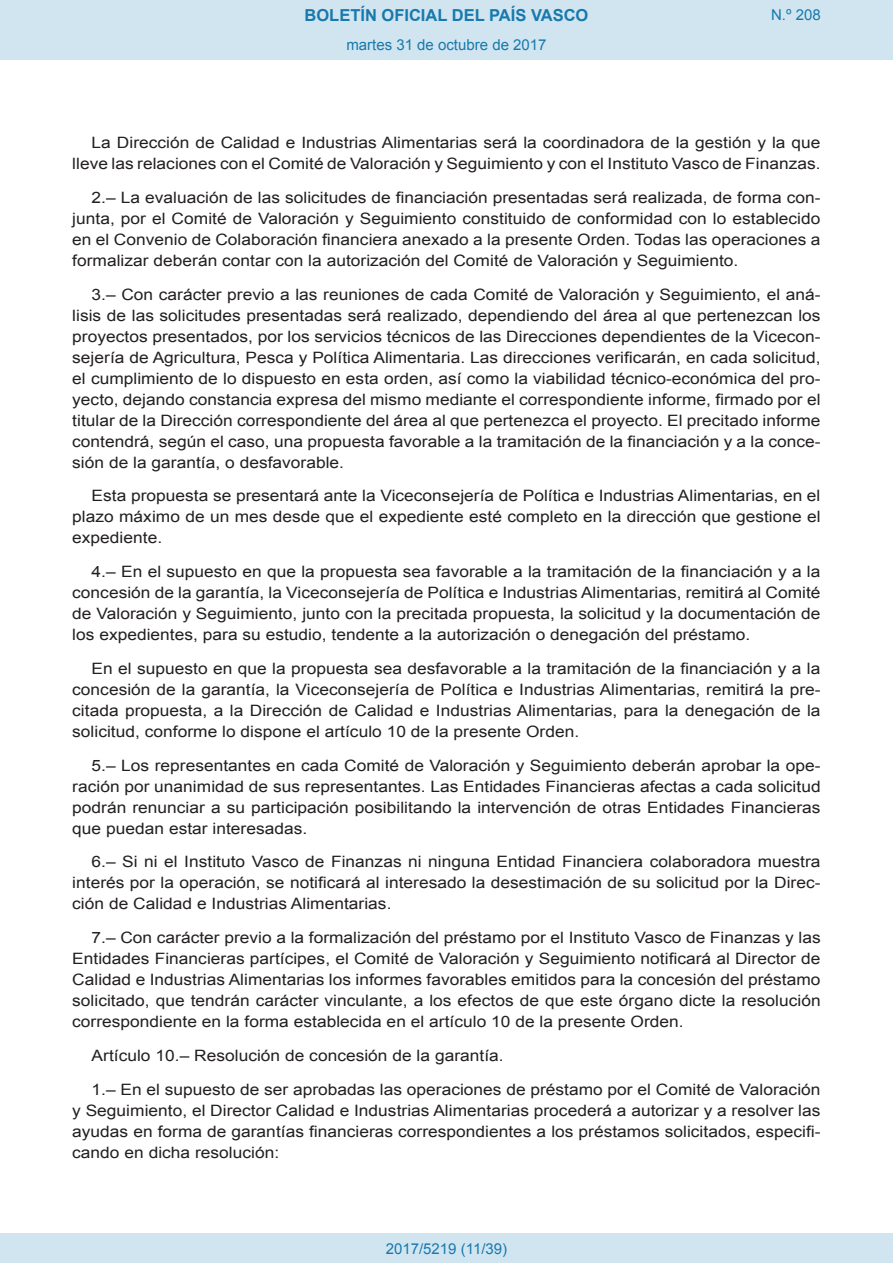
<style>
.page{position:relative;width:893px;height:1263px;background:#fff}
.page>*{position:absolute;margin:0;border:0;box-sizing:border-box;transform-origin:0 0}
.t1{font:700 16.5px "Arial";color:#1879ad}
.BOPVDetalle{font:15.6px/21px "Arial";color:#231f20;text-align:justify;scale:1.11 1}
.Paginacion_Centro{font:15px "Arial";color:#1879ad}
</style>
<div class="page">
<div style="left:0;top:0;width:893px;height:60px;background:#d0e5f0"></div>
<div style="left:0;top:1233px;width:893px;height:30px;background:#d0e5f0"></div>
<p class="t1" style="left:305px;top:4px;width:285px">BOLETÍN OFICIAL DEL PAÍS VASCO</p>
<p class="Paginacion_Centro" style="left:346px;top:35px;width:202px">martes 31 de octubre de 2017</p>
<p class="Paginacion_Centro" style="left:771px;top:5px;width:51px">N.º 208</p>
<p class="BOPVDetalle" style="left:72px;top:132px;width:676px;text-align:right">La Dirección de Calidad e Industrias Alimentarias será la coordinadora de la gestión y la que lleve las relaciones con el Comité de Valoración y Seguimiento y con el Instituto Vasco de Finanzas.</p>
<p class="BOPVDetalle" style="left:72px;top:187px;width:676px;text-indent:19px">2.– La evaluación de las solicitudes de financiación presentadas será realizada, de forma con&shy;junta, por el Comité de Valoración y Seguimiento constituido de conformidad con lo establecido en el Convenio de Colaboración financiera anexado a la presente Orden. Todas las operaciones a formalizar deberán contar con la autorización del Comité de Valoración y Seguimiento.</p>
<p class="BOPVDetalle" style="left:72px;top:284px;width:676px;text-indent:19px">3.– Con carácter previo a las reuniones de cada Comité de Valoración y Seguimiento, el aná&shy;lisis de las solicitudes presentadas será realizado, dependiendo del área al que pertenezcan los proyectos presentados, por los servicios técnicos de las Direcciones dependientes de la Vicecon&shy;sejería de Agricultura, Pesca y Política Alimentaria. Las direcciones verificarán, en cada solicitud, el cumplimiento de lo dispuesto en esta orden, así como la viabilidad técnico-económica del pro&shy;yecto, dejando constancia expresa del mismo mediante el correspondiente informe, firmado por el titular de la Dirección correspondiente del área al que pertenezca el proyecto. El precitado informe contendrá, según el caso, una propuesta favorable a la tramitación de la financiación y a la conce&shy;sión de la garantía, o desfavorable.</p>
<p class="BOPVDetalle" style="left:72px;top:486px;width:676px;text-indent:19px">Esta propuesta se presentará ante la Viceconsejería de Política e Industrias Alimentarias, en el plazo máximo de un mes desde que el expediente esté completo en la dirección que gestione el expediente.</p>
<p class="BOPVDetalle" style="left:72px;top:561px;width:676px;text-indent:19px">4.– En el supuesto en que la propuesta sea favorable a la tramitación de la financiación y a la concesión de la garantía, la Viceconsejería de Política e Industrias Alimentarias, remitirá al Comité de Valoración y Seguimiento, junto con la precitada propuesta, la solicitud y la documentación de los expedientes, para su estudio, tendente a la autorización o denegación del préstamo.</p>
<p class="BOPVDetalle" style="left:72px;top:658px;width:676px;text-indent:19px">En el supuesto en que la propuesta sea desfavorable a la tramitación de la financiación y a la concesión de la garantía, la Viceconsejería de Política e Industrias Alimentarias, remitirá la pre&shy;citada propuesta, a la Dirección de Calidad e Industrias Alimentarias, para la denegación de la solicitud, conforme lo dispone el artículo 10 de la presente Orden.</p>
<p class="BOPVDetalle" style="left:72px;top:755px;width:676px;text-indent:19px">5.– Los representantes en cada Comité de Valoración y Seguimiento deberán aprobar la ope&shy;ración por unanimidad de sus representantes. Las Entidades Financieras afectas a cada solicitud podrán renunciar a su participación posibilitando la intervención de otras Entidades Financieras que puedan estar interesadas.</p>
<p class="BOPVDetalle" style="left:72px;top:852px;width:676px;text-indent:19px">6.– Si ni el Instituto Vasco de Finanzas ni ninguna Entidad Financiera colaboradora muestra interés por la operación, se notificará al interesado la desestimación de su solicitud por la Direc&shy;ción de Calidad e Industrias Alimentarias.</p>
<p class="BOPVDetalle" style="left:72px;top:927px;width:676px;text-indent:19px">7.– Con carácter previo a la formalización del préstamo por el Instituto Vasco de Finanzas y las Entidades Financieras partícipes, el Comité de Valoración y Seguimiento notificará al Director de Calidad e Industrias Alimentarias los informes favorables emitidos para la concesión del préstamo solicitado, que tendrán carácter vinculante, a los efectos de que este órgano dicte la resolución correspondiente en la forma establecida en el artículo 10 de la presente Orden.</p>
<p class="BOPVDetalle" style="left:92px;top:1045px;width:373px">Artículo 10.– Resolución de concesión de la garantía.</p>
<p class="BOPVDetalle" style="left:72px;top:1079px;width:676px;text-indent:19px">1.– En el supuesto de ser aprobadas las operaciones de préstamo por el Comité de Valoración y Seguimiento, el Director Calidad e Industrias Alimentarias procederá a autorizar y a resolver las ayudas en forma de garantías financieras correspondientes a los préstamos solicitados, especifi&shy;cando en dicha resolución:</p>
<p class="Paginacion_Centro" style="left:386px;top:1238px;width:123px">2017/5219 (11/39)</p>
</div>
